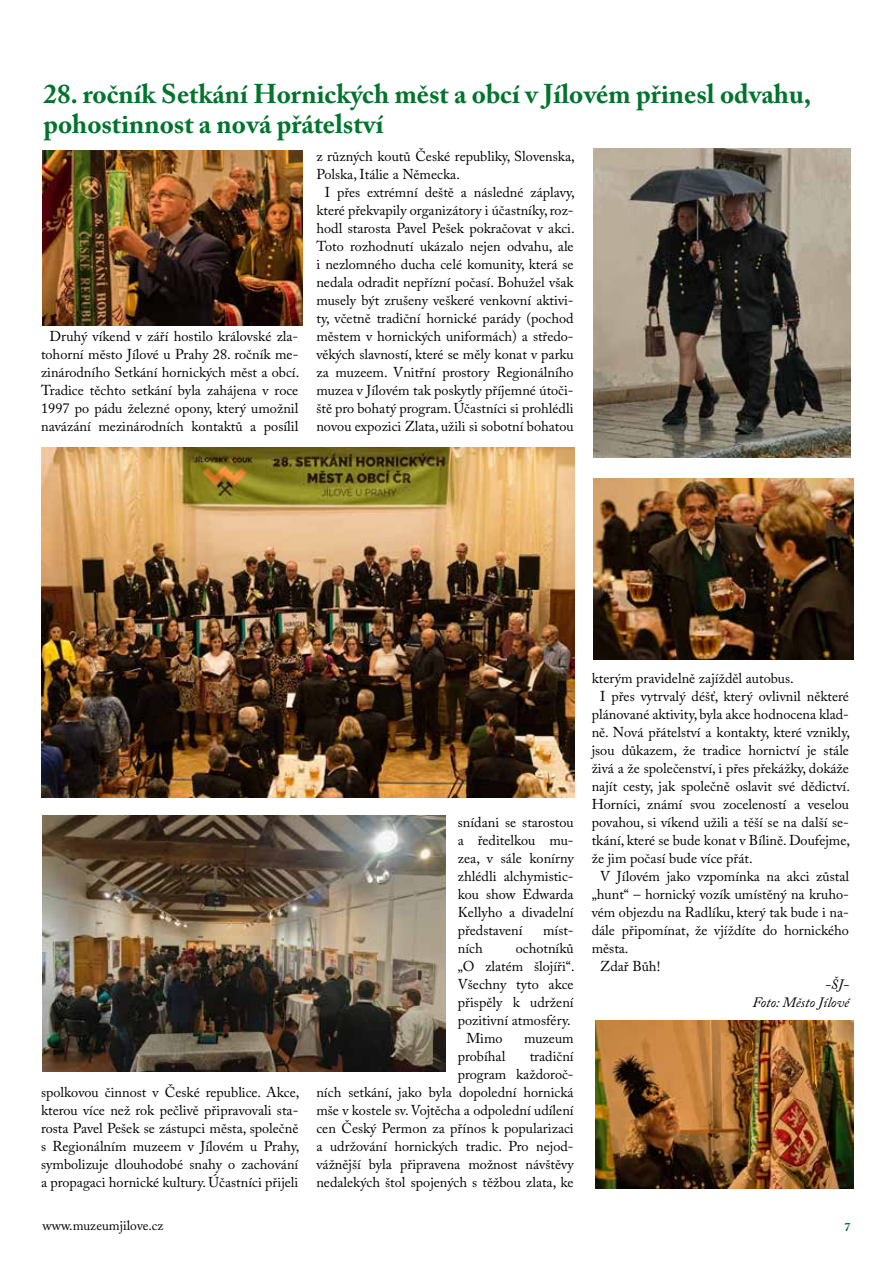
<style>
.page{position:relative;width:893px;height:1263px;background:#fff}
.page>*{position:absolute;margin:0;border:0;box-sizing:border-box;transform-origin:0 0}
.t1{font:700 27px/30px "Adobe Caslon Pro";color:#00742d}
.t2{font:14.25px/18px "Adobe Caslon Pro";color:#000;text-align:justify}
.t3{font:italic 14.25px/18px "Adobe Caslon Pro";color:#000;text-align:right}
.t4{font:13.5px "Adobe Caslon Pro";color:#000}
.t5{font:700 12px "Adobe Caslon Pro";color:#00742d}
</style>
<div class="page">
<img style="left:43px;top:815px;width:402px;height:256px">
<img style="left:596px;top:1020px;width:257px;height:169px">
<img style="left:594px;top:479px;width:259px;height:180px">
<img style="left:42px;top:150px;width:260px;height:175px">
<img style="left:41px;top:448px;width:534px;height:350px">
<img style="left:594px;top:148px;width:256px;height:309px">
<h1 class="t1" style="left:44px;top:79px;width:769px">28. ročník Setkání Hornických měst a obcí v Jílovém přinesl odvahu, pohostinnost a nová přátelství</h1>
<p class="t2" style="left:41px;top:327px;width:260px;text-align:center">Druhý víkend v září hostilo královské zla&shy;tohorní město Jílové u Prahy 28. ročník me&shy;zinárodního Setkání hornických měst a obcí.<br>Tradice těchto setkání byla zahájena v roce 1997 po pádu železné opony, který umožnil navázání mezinárodních kontaktů a posílil</p>
<p class="t2" style="left:316px;top:147px;width:260px">z různých koutů České republiky, Slovenska,</p>
<p class="t2" style="left:316px;top:165px;width:145px">Polska, Itálie a Německa.</p>
<p class="t2" style="left:325px;top:183px;width:251px">I přes extrémní deště a následné záplavy,</p>
<p class="t2" style="left:316px;top:201px;width:259px">které překvapily organizátory i účastníky, roz-</p>
<p class="t2" style="left:316px;top:219px;width:260px">hodl starosta Pavel Pešek pokračovat v akci.</p>
<p class="t2" style="left:316px;top:237px;width:259px">Toto rozhodnutí ukázalo nejen odvahu, ale</p>
<p class="t2" style="left:316px;top:255px;width:259px">i nezlomného ducha celé komunity, která se</p>
<p class="t2" style="left:316px;top:273px;width:259px">nedala odradit nepřízní počasí. Bohužel však</p>
<p class="t2" style="left:316px;top:291px;width:259px">musely být zrušeny veškeré venkovní aktivi-</p>
<p class="t2" style="left:316px;top:309px;width:259px">ty, včetně tradiční hornické parády (pochod</p>
<p class="t2" style="left:316px;top:327px;width:259px">městem v hornických uniformách) a středo-</p>
<p class="t2" style="left:316px;top:345px;width:259px">věkých slavností, které se měly konat v parku</p>
<p class="t2" style="left:316px;top:363px;width:259px">za muzeem. Vnitřní prostory Regionálního</p>
<p class="t2" style="left:316px;top:381px;width:259px">muzea v Jílovém tak poskytly příjemné útoči-</p>
<p class="t2" style="left:316px;top:399px;width:259px">ště pro bohatý program. Účastníci si prohlédli</p>
<p class="t2" style="left:316px;top:417px;width:259px">novou expozici Zlata, užili si sobotní bohatou</p>
<p class="t2" style="left:41px;top:1083px;width:260px">spolkovou činnost v České republice. Akce, kterou více než rok pečlivě připravovali sta&shy;rosta Pavel Pešek se zástupci města, společně s Regionálním muzeem v Jílovém u Prahy, symbolizuje dlouhodobé snahy o zachování a propagaci hornické kultury. Účastníci přijeli</p>
<p class="t2" style="left:458px;top:813px;width:117px">snídani se starostou a ředitelkou mu&shy;zea, v sále konírny zhlédli alchymistic&shy;kou show Edwarda Kellyho a divadelní představení</p>
<p class="t2" style="left:543px;top:921px;width:32px">míst-</p>
<p class="t2" style="left:458px;top:939px;width:26px">ních</p>
<p class="t2" style="left:516px;top:939px;width:60px">ochotníků</p>
<p class="t2" style="left:458px;top:957px;width:118px">„O zlatém šlojíři“.</p>
<p class="t2" style="left:458px;top:975px;width:117px">Všechny tyto akce</p>
<p class="t2" style="left:458px;top:993px;width:117px">přispěly k udržení</p>
<p class="t2" style="left:458px;top:1011px;width:114px">pozitivní atmosféry.</p>
<p class="t2" style="left:466px;top:1029px;width:38px">Mimo</p>
<p class="t2" style="left:524px;top:1029px;width:51px">muzeum</p>
<p class="t2" style="left:458px;top:1047px;width:49px">probíhal</p>
<p class="t2" style="left:316px;top:1047px;width:259px;text-align:right">tradiční<br>program každoroč-<br>ních setkání, jako byla dopolední hornická mše v kostele sv. Vojtěcha a odpolední udílení cen Český Permon za přínos k popularizaci a udržování hornických tradic. Pro nejod&shy;vážnější byla připravena možnost návštěvy nedalekých štol spojených s těžbou zlata, ke</p>
<p class="t2" style="left:592px;top:669px;width:204px">kterým pravidelně zajížděl autobus.</p>
<p class="t2" style="left:600px;top:687px;width:250px">I přes vytrvalý déšť, který ovlivnil některé</p>
<p class="t2" style="left:592px;top:705px;width:259px">plánované aktivity, byla akce hodnocena klad-</p>
<p class="t2" style="left:592px;top:723px;width:260px">ně. Nová přátelství a kontakty, které vznikly,</p>
<p class="t2" style="left:592px;top:741px;width:259px">jsou důkazem, že tradice hornictví je stále</p>
<p class="t2" style="left:592px;top:759px;width:259px">živá a že společenství, i přes překážky, dokáže</p>
<p class="t2" style="left:592px;top:777px;width:260px">najít cesty, jak společně oslavit své dědictví.</p>
<p class="t2" style="left:592px;top:795px;width:259px">Horníci, známí svou zoceleností a veselou</p>
<p class="t2" style="left:592px;top:813px;width:259px">povahou, si víkend užili a těší se na další se-</p>
<p class="t2" style="left:592px;top:831px;width:260px">tkání, které se bude konat v Bílině. Doufejme,</p>
<p class="t2" style="left:592px;top:849px;width:163px">že jim počasí bude více přát.</p>
<p class="t2" style="left:600px;top:867px;width:250px">V Jílovém jako vzpomínka na akci zůstal</p>
<p class="t2" style="left:592px;top:885px;width:259px">„hunt“ – hornický vozík umístěný na kruho-</p>
<p class="t2" style="left:592px;top:903px;width:259px">vém objezdu na Radlíku, který tak bude i na-</p>
<p class="t2" style="left:592px;top:921px;width:259px">dále připomínat, že vjíždíte do hornického</p>
<p class="t2" style="left:592px;top:939px;width:38px">města.</p>
<p class="t2" style="left:600px;top:957px;width:62px">Zdař Bůh!</p>
<p class="t3" style="left:752px;top:975px;width:98px">-ŠJ-<br>Foto: Město Jílové</p>
<p class="t4" style="left:43px;top:1218px;width:122px">www.muzeumjilove.cz</p>
<p class="t5" style="left:844px;top:1220px;width:7px">7</p>
</div>
